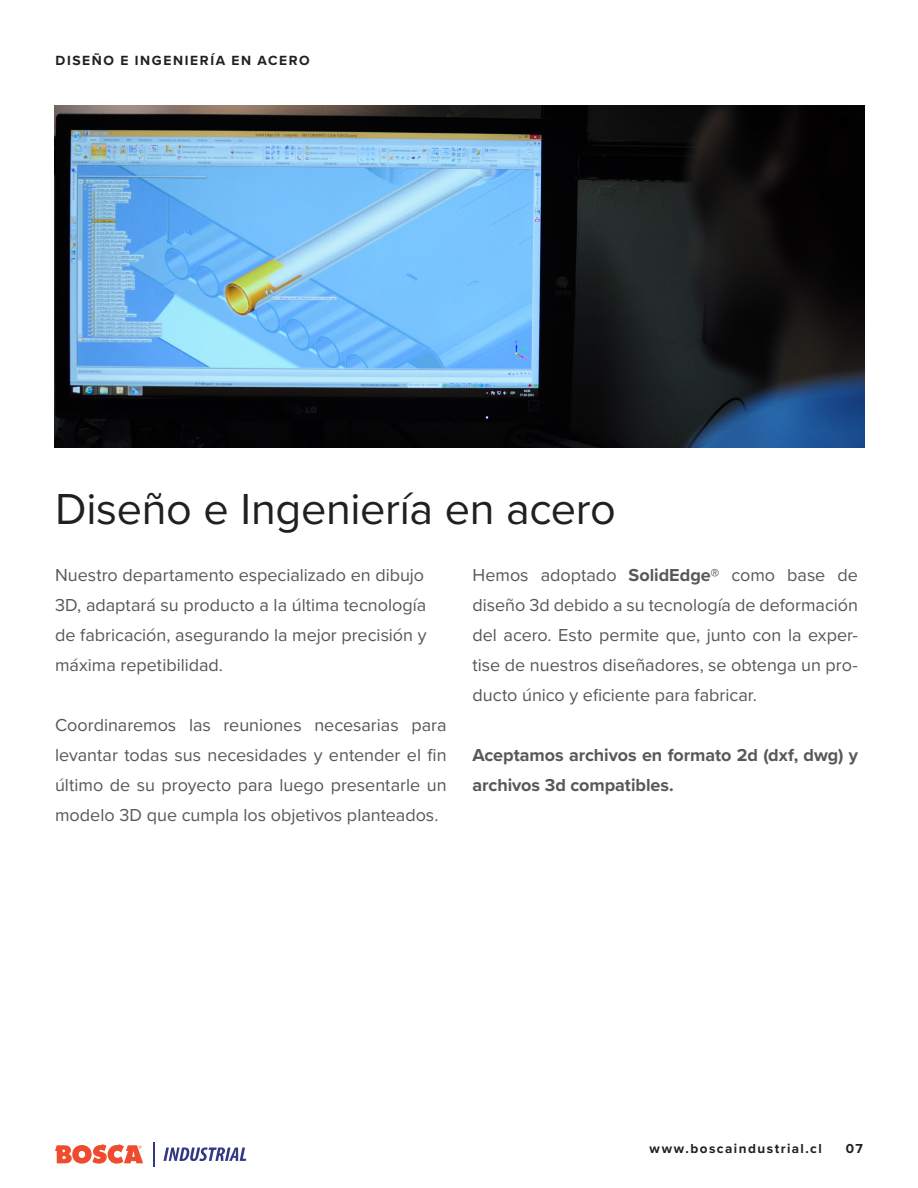
<style>
.page{position:relative;width:918px;height:1188px;background:#fff}
.page>*{position:absolute;margin:0;border:0;box-sizing:border-box;transform-origin:0 0}
.t1{font:45px "Proxima Nova";letter-spacing:-.005em;color:#231f20}
.t2{font:18px/30px "Proxima Nova";color:#57585a;text-align:justify}
.t3{font:700 18px/30px "Proxima Nova";letter-spacing:-.005em;color:#57585a}
.t4{font:700 13.8px "Proxima Nova";letter-spacing:.115em;color:#231f20}
.t5{font:700 13.5px "Proxima Nova";letter-spacing:.105em;color:#231f20}
.s1{font-weight:700}
</style>
<div class="page">
<svg style="left:164px;top:1147px;width:82px;height:14px"></svg>
<hr style="left:153px;top:1143px;width:2px;height:24px;background:#323884">
<svg style="left:55px;top:1144px;width:88px;height:20px"></svg>
<img style="left:54px;top:106px;width:810px;height:341px">
<p class="t4" style="left:56px;top:50px;width:256px">DISEÑO E INGENIERÍA EN ACERO</p>
<h1 class="t1" style="left:55px;top:476px;width:562px">Diseño e Ingeniería en acero</h1>
<p class="t2" style="left:55px;top:559px;width:373px;text-align:left">Nuestro departamento especializado en dibujo 3D, adaptará su producto a la última tecnología de fabricación, asegurando la mejor precisión y máxima repetibilidad.</p>
<p class="t2" style="left:472px;top:559px;width:387px">Hemos adoptado <span class="s1">SolidEdge®</span> como base de diseño 3d debido a su tecnología de deformación del acero. Esto permite que, junto con la exper&shy;tise de nuestros diseñadores, se obtenga un pro&shy;ducto único y eficiente para fabricar.</p>
<p class="t2" style="left:55px;top:709px;width:393px">Coordinaremos las reuniones necesarias para levantar todas sus necesidades y entender el fin último de su proyecto para luego presentarle un modelo 3D que cumpla los objetivos planteados.</p>
<p class="t3" style="left:472px;top:740px;width:387px">Aceptamos archivos en formato 2d (dxf, dwg) y archivos 3d compatibles.</p>
<p class="t5" style="left:649px;top:1139px;width:174px">www.boscaindustrial.cl</p>
<p class="t5" style="left:846px;top:1139px;width:19px">07</p>
</div>
